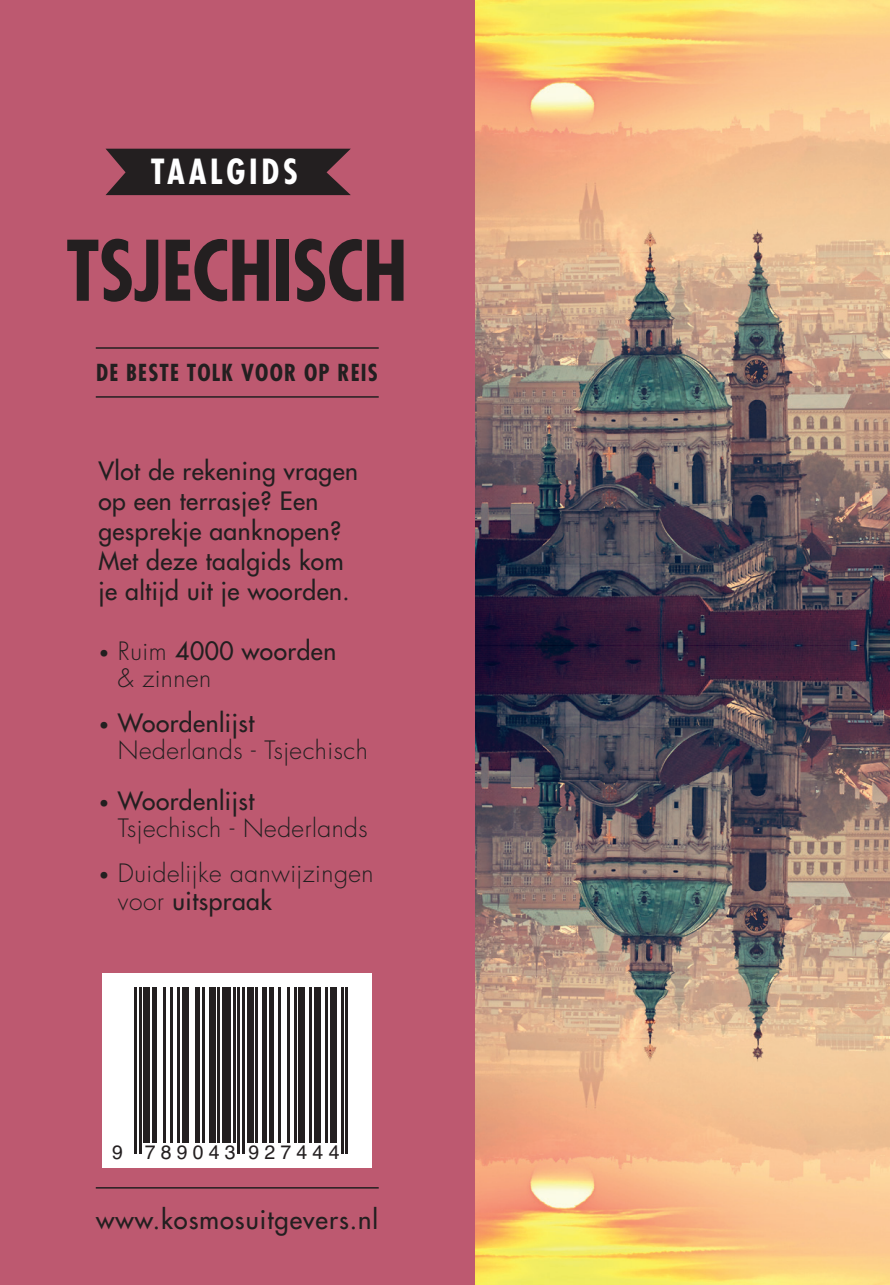
<style>
.page{position:relative;width:890px;height:1285px;background:#fff}
.page>*{position:absolute;margin:0;border:0;box-sizing:border-box;transform-origin:0 0}
.t1{font:700 condensed 81px "Futura LT";letter-spacing:-.01em;color:#231f20}
.t2{font:700 condensed 33.6px "Futura LT";letter-spacing:.11em;color:#fff}
.t3{font:25.5px "Futura LT";letter-spacing:.04em;color:#231f20}
.t4{font:300 24.6px/27px "Futura LT";letter-spacing:.02em;color:#231f20}
.t5{font:24.6px/30px "Futura LT";letter-spacing:.02em;color:#231f20}
.t6{font:700 condensed 22.8px "Futura LT";letter-spacing:.05em;color:#231f20}
.t7{font:19.5px "Helvetica";letter-spacing:.265em;color:#231f20}
.s1{font-size:18px}
.s2{font-weight:400}
</style>
<div class="page">
<img style="left:475px;top:0;width:414px;height:1284px">
<div style="left:0;top:0;width:475px;height:1284px;background:#bd5970"></div>
<hr style="left:96px;top:347px;width:282px;height:2px;background:#231f20">
<hr style="left:96px;top:396px;width:282px;height:1px;background:#231f20">
<hr style="left:96px;top:1186px;width:282px;height:2px;background:#231f20">
<svg style="left:105px;top:149px;width:246px;height:46px;background:#312427"></svg>
<div style="left:102px;top:972px;width:269px;height:195px;background:#fff"></div>
<hr style="left:134px;top:987px;width:3px;height:166px;background:#231f20">
<hr style="left:139px;top:987px;width:2px;height:166px;background:#231f20">
<div style="left:143px;top:987px;width:7px;height:155px;background:#231f20"></div>
<div style="left:152px;top:987px;width:5px;height:155px;background:#231f20"></div>
<hr style="left:164px;top:987px;width:2px;height:155px;background:#231f20">
<hr style="left:171px;top:987px;width:2px;height:155px;background:#231f20">
<hr style="left:177px;top:987px;width:2px;height:155px;background:#231f20">
<div style="left:182px;top:987px;width:6px;height:155px;background:#231f20"></div>
<div style="left:195px;top:987px;width:5px;height:155px;background:#231f20"></div>
<hr style="left:202px;top:987px;width:2px;height:155px;background:#231f20">
<div style="left:209px;top:987px;width:6px;height:155px;background:#231f20"></div>
<hr style="left:218px;top:987px;width:2px;height:155px;background:#231f20">
<div style="left:222px;top:987px;width:9px;height:155px;background:#231f20"></div>
<hr style="left:233px;top:987px;width:2px;height:155px;background:#231f20">
<hr style="left:238px;top:987px;width:2px;height:166px;background:#231f20">
<hr style="left:242px;top:987px;width:2px;height:166px;background:#231f20">
<div style="left:247px;top:987px;width:6px;height:155px;background:#231f20"></div>
<hr style="left:256px;top:987px;width:2px;height:155px;background:#231f20">
<div style="left:262px;top:987px;width:5px;height:155px;background:#231f20"></div>
<div style="left:269px;top:987px;width:5px;height:155px;background:#231f20"></div>
<hr style="left:278px;top:987px;width:2px;height:155px;background:#231f20">
<hr style="left:287px;top:987px;width:2px;height:155px;background:#231f20">
<hr style="left:294px;top:987px;width:2px;height:155px;background:#231f20">
<div style="left:298px;top:987px;width:7px;height:155px;background:#231f20"></div>
<hr style="left:310px;top:987px;width:2px;height:155px;background:#231f20">
<div style="left:314px;top:987px;width:7px;height:155px;background:#231f20"></div>
<hr style="left:325px;top:987px;width:3px;height:155px;background:#231f20">
<div style="left:330px;top:987px;width:7px;height:155px;background:#231f20"></div>
<hr style="left:341px;top:987px;width:2px;height:166px;background:#231f20">
<hr style="left:345px;top:987px;width:3px;height:166px;background:#231f20">
<h2 class="t2" style="left:151px;top:151px;width:149px">TAALGIDS</h2>
<h1 class="t1" style="left:66px;top:220px;width:343px">TSJECHISCH</h1>
<p class="t6" style="left:96px;top:358px;width:283px">DE BESTE TOLK VOOR OP REIS</p>
<p class="t5" style="left:98px;top:456px;width:261px">Vlot de rekening vragen op een terrasje? Een gesprekje aanknopen?<br>Met deze taalgids kom je altijd uit je woorden.</p>
<p class="t4" style="left:118px;top:638px;width:220px;text-indent:-20px"><span class="s1">•</span> Ruim <span class="s2">4000 woorden </span>&amp; zinnen</p>
<p class="t4" style="left:118px;top:710px;width:251px;text-indent:-20px"><span class="s1">•</span> <span class="s2">Woordenlijst<br></span>Nederlands - Tsjechisch</p>
<p class="t4" style="left:118px;top:788px;width:251px;text-indent:-20px"><span class="s1">•</span> <span class="s2">Woordenlijst<br></span>Tsjechisch - Nederlands</p>
<p class="t4" style="left:118px;top:860px;width:257px;text-indent:-20px"><span class="s1">•</span> Duidelijke aanwijzingen voor <span class="s2">uitspraak</span></p>
<p class="t7" style="left:112px;top:1136px;width:229px">9 789043 927444</p>
<p class="t3" style="left:96px;top:1202px;width:283px">www.kosmosuitgevers.nl</p>
</div>
